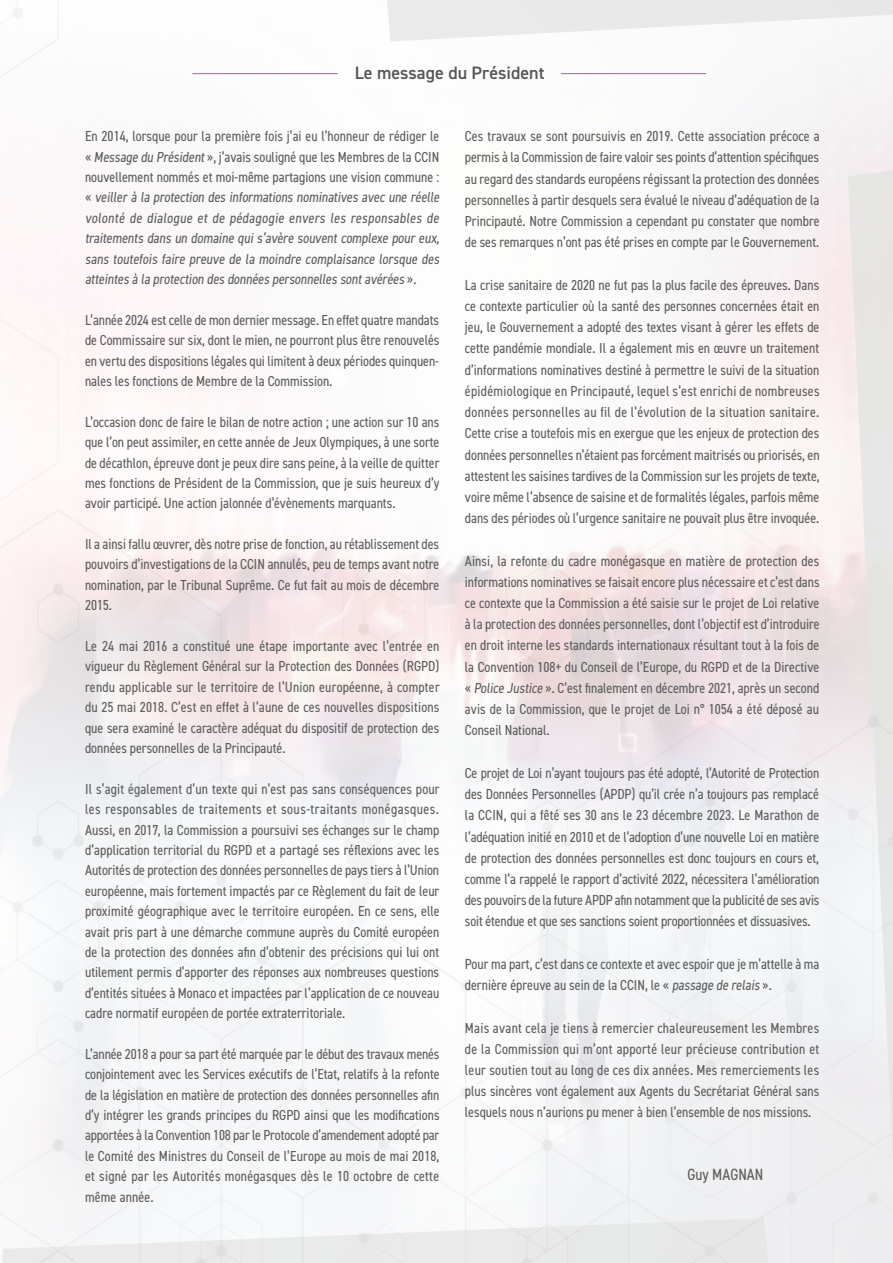
<style>
.page{position:relative;width:893px;height:1263px;background:#fff}
.page>*{position:absolute;margin:0;border:0;box-sizing:border-box;transform-origin:0 0}
.t1{font:600 18px "DIN2014";color:#575756}
.t2{font:condensed 16.35px "DIN2014";color:#5f5f5e}
.t3{font:condensed 14.55px/20.4px "DIN2014";color:#5f5f5e;text-align:justify}
</style>
<div class="page">
<svg style="left:387px;top:0;width:506px;height:41px"></svg>
<svg style="left:848px;top:157px;width:45px;height:1029px;fill:#e7e7e6"></svg>
<svg style="left:0;top:1218px;width:778px;height:45px"></svg>
<hr style="left:192px;top:73px;width:146px;height:1px;background:#9e698f">
<hr style="left:561px;top:73px;width:145px;height:1px;background:#9e698f">
<p class="t1" style="left:355px;top:61px;width:191px">Le message du Président</p>
<p class="t3" style="left:85px;top:125px;width:358px;text-align:left">En 2014, lorsque pour la première fois j’ai eu l’honneur de rédiger le « Message du Président», j’avais souligné que les Membres de la CCIN nouvellement nommés et moi-même partagions une vision commune : « veiller à la protection des informations nominatives avec une réelle volonté de dialogue et de pédagogie envers les responsables de traitements dans un domaine qui s’avère souvent complexe pour eux, sans toutefois faire preuve de la moindre complaisance lorsque des atteintes à la protection des données personnelles sontavérées » .</p>
<p class="t3" style="left:85px;top:309px;width:356px">L’année 2024 est celle de mon dernier message. En effet quatre mandats de Commissaire sur six, dont le mien, ne pourront plus être renouvelés en vertu des dispositions légales qui limitent à deux périodes quinquen&shy;nales les fonctions de Membre de la Commission.</p>
<p class="t3" style="left:85px;top:411px;width:356px">L’occasion donc de faire le bilan de notre action ; une action sur 10 ans que l’on peut assimiler, en cette année de Jeux Olympiques, à une sorte de décathlon, épreuve dont je peux dire sans peine, à la veille de quitter mes fonctions de Président de la Commission, que je suis heureux d’y avoir participé. Une action jalonnée d’évènements marquants.</p>
<p class="t3" style="left:85px;top:533px;width:356px">Il a ainsi fallu œuvrer, dès notre prise de fonction, au rétablissement des pouvoirs d’investigations de la CCIN annulés, peu de temps avant notre nomination, par le Tribunal Suprême. Ce fut fait au mois de décembre 2015.</p>
<p class="t3" style="left:85px;top:635px;width:356px">Le 24 mai 2016 a constitué une étape importante avec l’entrée en vigueur du Règlement Général sur la Protection des Données (RGPD) rendu applicable sur le territoire de l’Union européenne, à compter du 25 mai 2018. C’est en effet à l’aune de ces nouvelles dispositions que sera examiné le caractère adéquat du dispositif de protection des données personnelles de la Principauté.</p>
<p class="t3" style="left:85px;top:778px;width:356px">Il s’agit également d’un texte qui n’est pas sans conséquences pour les responsables de traitements et sous-traitants monégasques.<br>Aussi, en 2017, la Commission a poursuivi ses échanges sur le champ d’application territorial du RGPD et a partagé ses réflexions avec les Autorités de protection des données personnelles de pays tiers à l’Union européenne, mais fortement impactés par ce Règlement du fait de leur proximité géographique avec le territoire européen. En ce sens, elle avait pris part à une démarche commune auprès du Comité européen de la protection des données afin d’obtenir des précisions qui lui ont utilement permis d’apporter des réponses aux nombreuses questions d’entités situées à Monaco et impactées par l’application de ce nouveau cadre normatif européen de portée extraterritoriale.</p>
<p class="t3" style="left:85px;top:1043px;width:356px">L’année 2018 a pour sa part été marquée par le début des travaux menés conjointement avec les Services exécutifs de l’Etat, relatifs à la refonte de la législation en matière de protection des données personnelles afin d’y intégrer les grands principes du RGPD ainsi que les modifications apportées à la Convention 108 par le Protocole d’amendement adopté par le Comité des Ministres du Conseil de l’Europe au mois de mai 2018, et signé par les Autorités monégasques dès le 10 octobre de cette même année.</p>
<p class="t3" style="left:465px;top:125px;width:356px;line-height:21.1px">Ces travaux se sont poursuivis en 2019. Cette association précoce a permis à la Commission de faire valoir ses points d’attention spécifiques au regard des standards européens régissant la protection des données personnelles à partir desquels sera évalué le niveau d’adéquation de la Principauté. Notre Commission a cependant pu constater que nombre de ses remarques n’ont pas été prises en compte par le Gouvernement.</p>
<p class="t3" style="left:465px;top:274px;width:356px;line-height:21.1px">La crise sanitaire de 2020 ne fut pas la plus facile des épreuves. Dans ce contexte particulier où la santé des personnes concernées était en jeu, le Gouvernement a adopté des textes visant à gérer les effets de cette pandémie mondiale. Il a également mis en œuvre un traitement d’informations nominatives destiné à permettre le suivi de la situation épidémiologique en Principauté, lequel s’est enrichi de nombreuses données personnelles au fil de l’évolution de la situation sanitaire.<br>Cette crise a toutefois mis en exergue que les enjeux de protection des données personnelles n’étaient pas forcément maitrisés ou priorisés, en attestent les saisines tardives de la Commission sur les projets de texte, voire même l’absence de saisine et de formalités légales, parfois même dans des périodes où l’urgence sanitaire ne pouvait plus être invoquée.</p>
<p class="t3" style="left:465px;top:549px;width:356px;line-height:21.3px">Ainsi, la refonte du cadre monégasque en matière de protection des informations nominatives se faisait encore plus nécessaire et c’est dans ce contexte que la Commission a été saisie sur le projet de Loi relative à la protection des données personnelles, dont l’objectif est d’introduire en droit interne les standards internationaux résultant tout à la fois de la Convention 108+ du Conseil de l’Europe, du RGPD et de la Directive « Police Justice ». C’est finalement en décembre 2021, après un second avis de la Commission, que le projet de Loi n° 1054 a été déposé au Conseil National.</p>
<p class="t3" style="left:465px;top:762px;width:356px;line-height:21.1px">Ce projet de Loi n’ayant toujours pas été adopté, l’Autorité de Protection des Données Personnelles (APDP) qu’il crée n’a toujours pas remplacé la CCIN, qui a fêté ses 30 ans le 23 décembre 2023. Le Marathon de l’adéquation initié en 2010 et de l’adoption d’une nouvelle Loi en matière de protection des données personnelles est donc toujours en cours et, comme l’a rappelé le rapport d’activité 2022, nécessitera l’amélioration des pouvoirs de la future APDP afin notamment que la publicité de ses avis soit étendue et que ses sanctions soient proportionnées et dissuasives.</p>
<p class="t3" style="left:465px;top:953px;width:356px;line-height:21.1px">Pour ma part, c’est dans ce contexte et avec espoir que je m’attelle à ma dernière épreuve au sein de la CCIN, le « passage de relais ».</p>
<p class="t3" style="left:465px;top:1016px;width:356px;line-height:21.1px">Mais avant cela je tiens à remercier chaleureusement les Membres de la Commission qui m’ont apporté leur précieuse contribution et leur soutien tout au long de ces dix années. Mes remerciements les plus sincères vont également aux Agents du Secrétariat Général sans lesquels nous n’aurions pu mener à bien l’ensemble de nos missions.</p>
<p class="t2" style="left:688px;top:1163px;width:77px">Guy MAGNAN</p>
</div>
